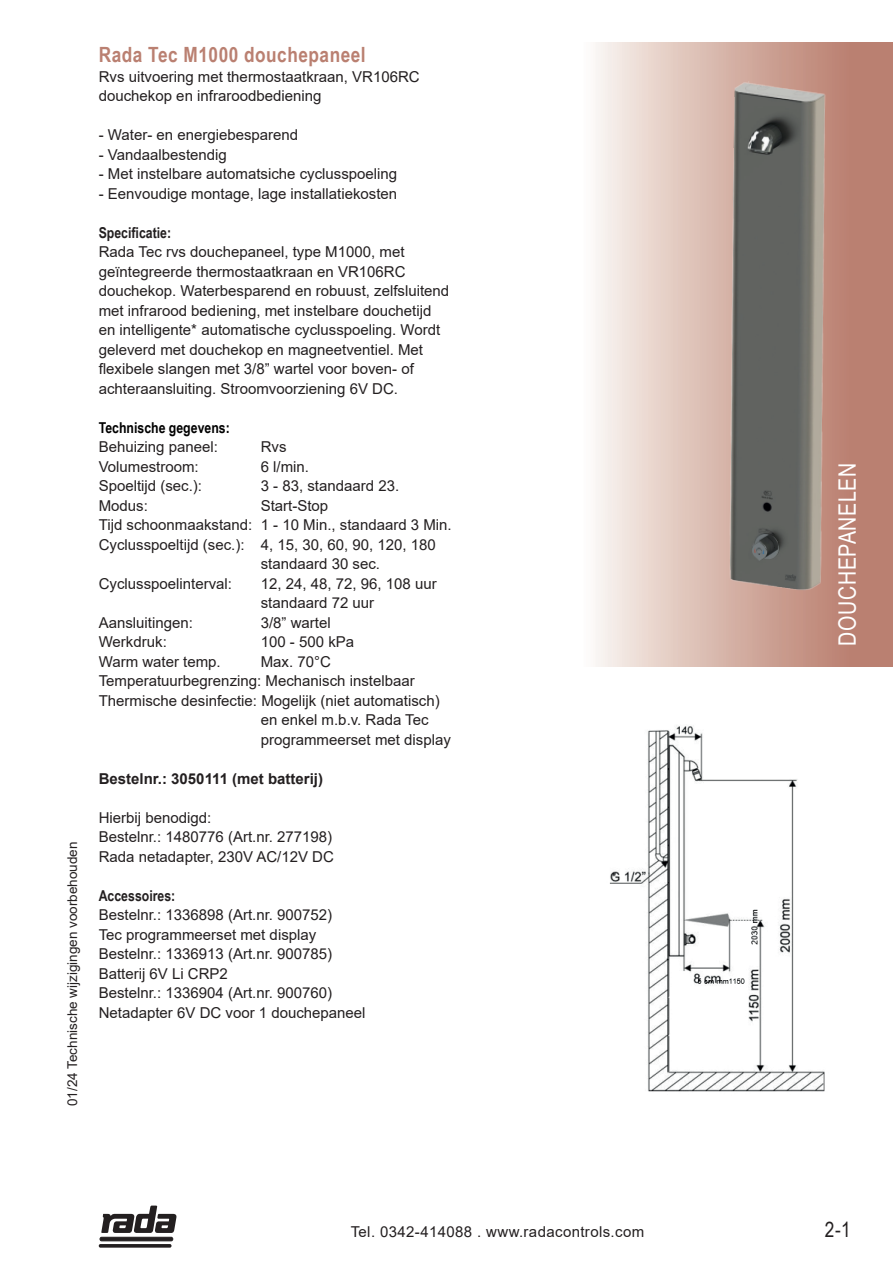
<style>
.page{position:relative;width:893px;height:1263px;background:#fff}
.page>*{position:absolute;margin:0;border:0;box-sizing:border-box;transform-origin:0 0}
.t1{font:24px "Arial Narrow";letter-spacing:.025em;color:#fff}
.t2{font:700 21px "Arial Narrow";letter-spacing:.025em;color:#ba8071}
.t3{font:21px "Arial Narrow";color:#231f20}
.t4{font:15px/19.5px "Arial";color:#231f20}
.t5{font:15px "Arial";letter-spacing:.025em;color:#231f20}
.t6{font:700 15px "Arial";color:#231f20}
.t7{font:700 15px "Arial Narrow";color:#231f20}
.t8{font:700 15px "Arial Narrow";color:#000}
.t9{font:13.5px "Arial";color:#231f20}
</style>
<div class="page">
<svg style="left:595px;top:43px;width:298px;height:623px;background:#d7b6ac"></svg>
<div style="left:100px;top:1237px;width:73px;height:4px;background:#2c2829;border:1px solid #231f20;border-radius:2px"></div>
<hr style="left:99px;top:1244px;width:73px;height:3px;background:#231f20;border-radius:2px">
<svg style="left:101px;top:1205px;width:75px;height:28px"></svg>
<img style="left:609px;top:725px;width:216px;height:367px">
<img style="left:726px;top:81px;width:107px;height:509px">
<p class="t9" style="left:63px;top:1106px;width:266px;rotate:-90deg">01/24 Technische wijzigingen voorbehouden</p>
<h2 class="t2" style="left:99px;top:39px;width:268px">Rada Tec M1000 douchepaneel</h2>
<p class="t4" style="left:99px;top:66px;width:322px">Rvs uitvoering met thermostaatkraan, VR106RC douchekop en infraroodbediening</p>
<p class="t4" style="left:99px;top:125px;width:201px">- Water- en energiebesparend</p>
<p class="t4" style="left:99px;top:144px;width:130px">- Vandaalbestendig</p>
<p class="t4" style="left:99px;top:164px;width:300px">- Met instelbare automatsiche cyclusspoeling</p>
<p class="t4" style="left:99px;top:183px;width:300px">- Eenvoudige montage, lage installatiekosten</p>
<p class="t7" style="left:99px;top:221px;width:74px">Specificatie:</p>
<p class="t4" style="left:99px;top:242px;width:352px">Rada Tec rvs douchepaneel, type M1000, met geïntegreerde thermostaatkraan en VR106RC douchekop. Waterbesparend en robuust, zelfsluitend met infrarood bediening, met instelbare douchetijd en intelligente* automatische cyclusspoeling. Wordt geleverd met douchekop en magneetventiel. Met flexibele slangen met 3/8” wartel voor boven- of achteraansluiting. Stroomvoorziening 6V DC.</p>
<p class="t8" style="left:99px;top:416px;width:133px">Technische gegevens:</p>
<p class="t4" style="left:99px;top:437px;width:121px">Behuizing paneel:</p>
<p class="t4" style="left:261px;top:437px;width:27px">Rvs</p>
<p class="t4" style="left:99px;top:456px;width:102px">Volumestroom:</p>
<p class="t4" style="left:261px;top:456px;width:50px">6 l/min.</p>
<p class="t4" style="left:99px;top:476px;width:105px">Spoeltijd (sec.):</p>
<p class="t4" style="left:261px;top:476px;width:140px">3 - 83, standaard 23.</p>
<p class="t4" style="left:99px;top:495px;width:51px">Modus:</p>
<p class="t4" style="left:261px;top:495px;width:69px">Start-Stop</p>
<p class="t4" style="left:99px;top:515px;width:354px">Tijd schoonmaakstand: 1 - 10 Min., standaard 3 Min.</p>
<p class="t4" style="left:99px;top:534px;width:339px">Cyclusspoeltijd (sec.): 4, 15, 30, 60, 90, 120, 180</p>
<p class="t4" style="left:261px;top:554px;width:121px">standaard 30 sec.</p>
<p class="t4" style="left:99px;top:573px;width:135px">Cyclusspoelinterval:</p>
<p class="t4" style="left:261px;top:573px;width:177px">12, 24, 48, 72, 96, 108 uur standaard 72 uur</p>
<p class="t4" style="left:99px;top:612px;width:96px">Aansluitingen:</p>
<p class="t4" style="left:261px;top:612px;width:72px">3/8” wartel</p>
<p class="t4" style="left:99px;top:632px;width:70px">Werkdruk:</p>
<p class="t4" style="left:261px;top:632px;width:95px">100 - 500 kPa</p>
<p class="t4" style="left:99px;top:651px;width:123px">Warm water temp.</p>
<p class="t4" style="left:261px;top:651px;width:72px">Max. 70°C</p>
<p class="t4" style="left:99px;top:671px;width:317px">Temperatuurbegrenzing: Mechanisch instelbaar</p>
<p class="t4" style="left:99px;top:690px;width:342px">Thermische desinfectie: Mogelijk (niet automatisch)</p>
<p class="t4" style="left:261px;top:710px;width:169px">en enkel m.b.v. Rada Tec</p>
<p class="t4" style="left:261px;top:729px;width:192px">programmeerset met display</p>
<p class="t6" style="left:99px;top:768px;width:226px">Bestelnr.: 3050111 (met batterij)</p>
<p class="t4" style="left:99px;top:807px;width:237px">Hierbij benodigd:<br>Bestelnr.: 1480776 (Art.nr. 277198)<br>Rada netadapter, 230V AC/12V DC</p>
<p class="t7" style="left:99px;top:884px;width:78px">Accessoires:</p>
<p class="t4" style="left:99px;top:905px;width:268px">Bestelnr.: 1336898 (Art.nr. 900752)<br>Tec programmeerset met display Bestelnr.: 1336913 (Art.nr. 900785)<br>Batterij 6V Li CRP2<br>Bestelnr.: 1336904 (Art.nr. 900760)<br>Netadapter 6V DC voor 1 douchepaneel</p>
<h1 class="t1" style="left:830px;top:645px;width:184px;rotate:-90deg">DOUCHEPANELEN</h1>
<p class="t5" style="left:351px;top:1222px;width:295px">Tel. 0342-414088 . www.radacontrols.com</p>
<h2 class="t3" style="left:825px;top:1215px;width:27px">2-1</h2>
</div>
